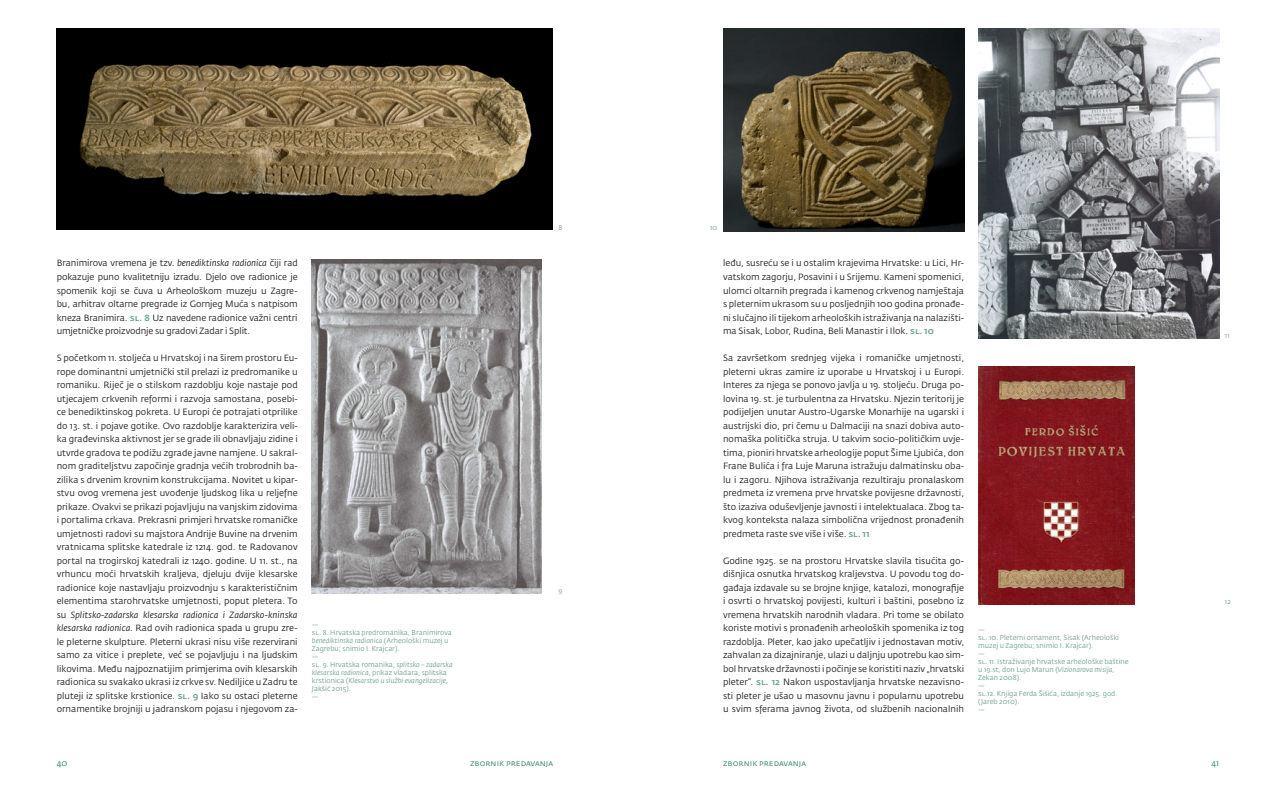
<style>
.page{position:relative;width:1276px;height:794px;background:#fff}
.page>*{position:absolute;margin:0;border:0;box-sizing:border-box;transform-origin:0 0}
.t1{font:9px/13.5px "Fedra Sans Std";color:#231f20;text-align:justify}
.t2{font:8.5px "Fedra Sans Std";letter-spacing:.005em;color:#2e876b}
.t3{font:7px/8px "Fedra Sans Std";color:#6ca28d}
.t4{font:italic 7px/8px "Fedra Sans Std";color:#6ca28d}
.s1{font-style:italic}
.s2{font-weight:500;color:#6ca28d}
.s3{font-style:normal}
</style>
<div class="page">
<img style="left:57px;top:28px;width:496px;height:202px">
<img style="left:312px;top:259px;width:229px;height:334px">
<img style="left:723px;top:28px;width:241px;height:203px">
<img style="left:978px;top:28px;width:241px;height:310px">
<img style="left:978px;top:367px;width:156px;height:237px">
<p class="t1" style="left:57px;top:256px;width:242px">Branimirova vremena je tzv. <span class="s1">benediktinska radionica</span> čiji rad pokazuje puno kvalitetniju izradu. Djelo ove radionice je spomenik koji se čuva u Arheološkom muzeju u Zagre&shy;bu, arhitrav oltarne pregrade iz Gornjeg Muća s natpisom kneza Branimira. <span class="s2">sl. 8</span> Uz navedene radionice važni centri umjetničke proizvodnje su gradovi Zadar i Split.</p>
<p class="t1" style="left:57px;top:351px;width:242px">S početkom 11. stoljeća u Hrvatskoj i na širem prostoru Eu&shy;rope dominantni umjetnički stil prelazi iz predromanike u romaniku. Riječ je o stilskom razdoblju koje nastaje pod utjecajem crkvenih reformi i razvoja samostana, posebi&shy;ce benediktinskog pokreta. U Europi će potrajati otprilike do 13. st. i pojave gotike. Ovo razdoblje karakterizira veli&shy;ka građevinska aktivnost jer se grade ili obnavljaju zidine i utvrde gradova te podižu zgrade javne namjene. U sakral&shy;nom graditeljstvu započinje gradnja većih trobrodnih ba&shy;zilika s drvenim krovnim konstrukcijama. Novitet u kipar&shy;stvu ovog vremena jest uvođenje ljudskog lika u reljefne prikaze. Ovakvi se prikazi pojavljuju na vanjskim zidovima i portalima crkava. Prekrasni primjeri hrvatske romaničke umjetnosti radovi su majstora Andrije Buvine na drvenim vratnicama splitske katedrale iz 1214. god. te Radovanov portal na trogirskoj katedrali iz 1240. godine. U 11. st., na vrhuncu moći hrvatskih kraljeva, djeluju dvije klesarske radionice koje nastavljaju proizvodnju s karakterističnim elementima starohrvatske umjetnosti, poput pletera. To su <span class="s1">Splitsko-zadarska klesarska radionica i Zadarsko-kninska klesarska radionica.</span> Rad ovih radionica spada u grupu zre&shy;le pleterne skulpture. Pleterni ukrasi nisu više rezervirani samo za vitice i preplete, već se pojavljuju i na ljudskim likovima. Među najpoznatijim primjerima ovih klesarskih radionica su svakako ukrasi iz crkve sv. Nediljice u Zadru te pluteji iz splitske krstionice. <span class="s2">sl. 9</span> Iako su ostaci pleterne ornamentike brojniji u jadranskom pojasu i njegovom za-</p>
<p class="t3" style="left:312px;top:620px;width:8px">—</p>
<p class="t3" style="left:312px;top:628px;width:142px">sl. 8. Hrvatska predromanika, Branimirova <span class="s1">benediktinska radionica</span> (Arheološki muzej u<br>Zagrebu; snimio I. Krajcar).</p>
<p class="t3" style="left:312px;top:652px;width:8px">—</p>
<p class="t4" style="left:312px;top:660px;width:142px"><span class="s3">sl. 9. Hrvatska romanika,</span> splitsko – zadarska klesarska radionica, <span class="s3">prikaz vladara, splitska krstionica (</span>Klesarstvo u službi evangelizacije, <span class="s3">Jakšić 2015).</span></p>
<p class="t3" style="left:312px;top:692px;width:8px">—</p>
<p class="t3" style="left:558px;top:223px;width:5px">8</p>
<p class="t3" style="left:710px;top:223px;width:9px">10</p>
<p class="t3" style="left:558px;top:587px;width:6px">9</p>
<p class="t1" style="left:723px;top:256px;width:243px">leđu, susreću se i u ostalim krajevima Hrvatske: u Lici, Hr&shy;vatskom zagorju, Posavini i u Srijemu. Kameni spomenici, ulomci oltarnih pregrada i kamenog crkvenog namještaja s pleternim ukrasom su u posljednjih 100 godina pronađe&shy;ni slučajno ili tijekom arheoloških istraživanja na nalazišti&shy;ma Sisak, Lobor, Rudina, Beli Manastir i Ilok. <span class="s2">sl. 10</span></p>
<p class="t1" style="left:723px;top:351px;width:243px">Sa završetkom srednjeg vijeka i romaničke umjetnosti, pleterni ukras zamire iz uporabe u Hrvatskoj i u Europi.<br>Interes za njega se ponovo javlja u 19. stoljeću. Druga po&shy;lovina 19. st. je turbulentna za Hrvatsku. Njezin teritorij je podijeljen unutar Austro-Ugarske Monarhije na ugarski i austrijski dio, pri čemu u Dalmaciji na snazi dobiva auto&shy;nomaška politička struja. U takvim socio-političkim uvje&shy;tima, pioniri hrvatske arheologije poput Šime Ljubića, don Frane Bulića i fra Luje Maruna istražuju dalmatinsku oba&shy;lu i zagoru. Njihova istraživanja rezultiraju pronalaskom predmeta iz vremena prve hrvatske povijesne državnosti, što izaziva oduševljenje javnosti i intelektualaca. Zbog ta&shy;kvog konteksta nalaza simbolična vrijednost pronađenih predmeta raste sve više i više. <span class="s2">sl. 11</span></p>
<p class="t1" style="left:723px;top:553px;width:243px">Godine 1925. se na prostoru Hrvatske slavila tisućita go&shy;dišnjica osnutka hrvatskog kraljevstva. U povodu tog do&shy;gađaja izdavale su se brojne knjige, katalozi, monografije i osvrti o hrvatskoj povijesti, kulturi i baštini, posebno iz vremena hrvatskih narodnih vladara. Pri tome se obilato koriste motivi s pronađenih arheoloških spomenika iz tog razdoblja. Pleter, kao jako upečatljiv i jednostavan motiv, zahvalan za dizajniranje, ulazi u daljnju upotrebu kao sim&shy;bol hrvatske državnosti i počinje se koristiti naziv „hrvatski pleter“. <span class="s2">sl. 12</span> Nakon uspostavljanja hrvatske nezavisno&shy;sti pleter je ušao u masovnu javnu i popularnu upotrebu u svim sferama javnog života, od službenih nacionalnih</p>
<p class="t3" style="left:978px;top:626px;width:8px">—</p>
<p class="t3" style="left:978px;top:634px;width:142px">sl. 10. Pleterni ornament, Sisak (Arheološki muzej u Zagrebu; snimio I. Krajcar).</p>
<p class="t3" style="left:978px;top:650px;width:8px">—</p>
<p class="t3" style="left:978px;top:658px;width:152px">sl. 11. Istraživanje hrvatske arheološke baštine u 19.st, don Lujo Marun (<span class="s1">Vizionarova misija,<br></span>Zekan 2008).</p>
<p class="t3" style="left:978px;top:682px;width:8px">—</p>
<p class="t3" style="left:978px;top:690px;width:141px">sl.12. Knjiga Ferda Šišića, izdanje 1925. god. (Jareb 2010).</p>
<p class="t3" style="left:978px;top:706px;width:8px">—</p>
<p class="t3" style="left:1225px;top:332px;width:6px">11</p>
<p class="t3" style="left:1225px;top:598px;width:7px">12</p>
<p class="t2" style="left:57px;top:757px;width:12px">40</p>
<p class="t2" style="left:470px;top:757px;width:84px">zbornik predavanja</p>
<p class="t2" style="left:723px;top:757px;width:84px">zbornik predavanja</p>
<p class="t2" style="left:1211px;top:757px;width:9px">41</p>
</div>
